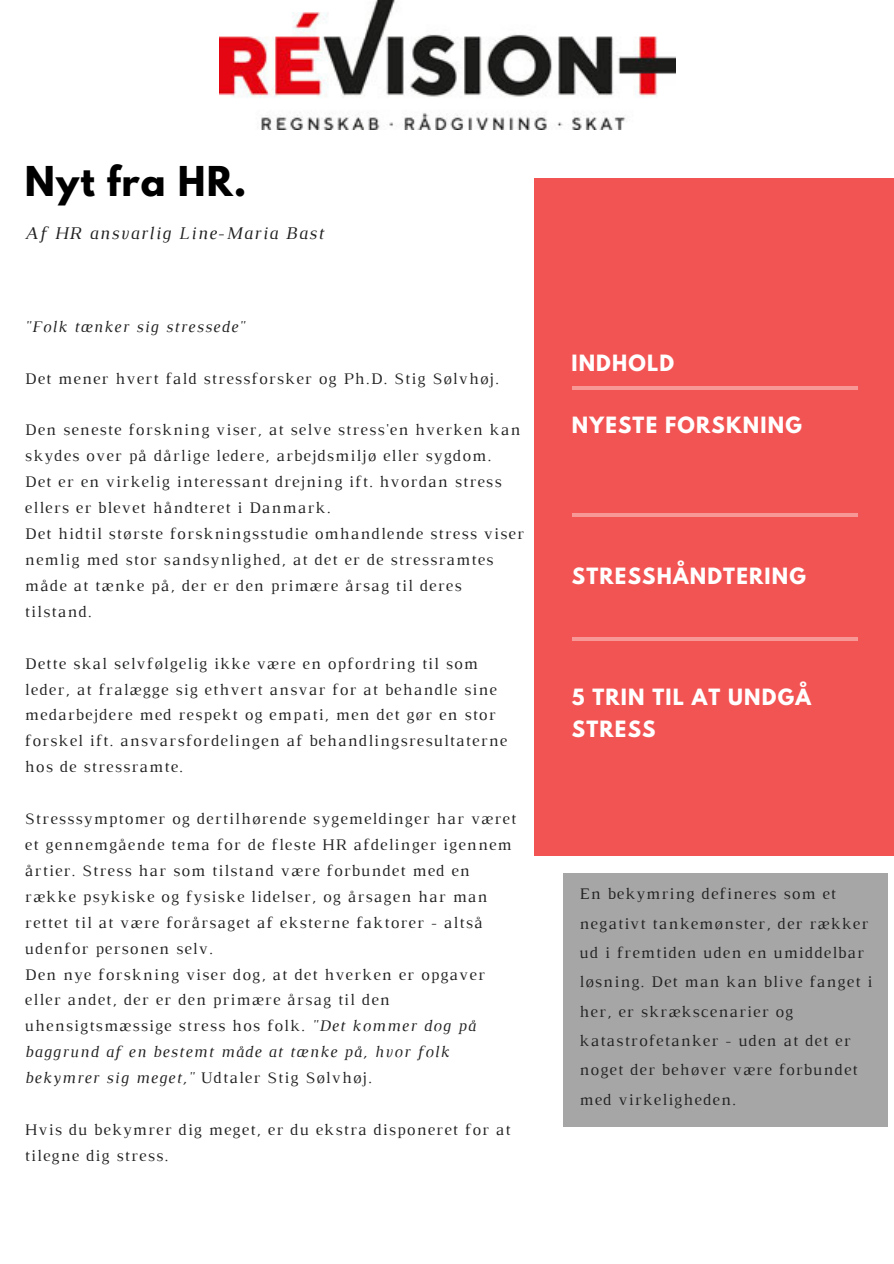
<style>
.page{position:relative;width:894px;height:1264px;background:#fff}
.page>*{position:absolute;margin:0;border:0;box-sizing:border-box;transform-origin:0 0}
.t1{font:700 36.45px "League Spartan";letter-spacing:.03em;color:#000}
.t2{font:700 19.8px/31.5px "League Spartan";letter-spacing:.06em;color:#fff}
.t3{font:italic 18.15px "Luthier";letter-spacing:.07em;color:#222}
.t4{font:16.5px/26px "Luthier";letter-spacing:.07em;color:#222}
.t5{font:italic 16.5px "Luthier";letter-spacing:.07em;color:#222}
.s1{font-style:italic}
</style>
<div class="page">
<div style="left:533px;top:178px;width:360px;height:677px;background:#f25453"></div>
<hr style="left:572px;top:513px;width:285px;height:4px;background:#f79897">
<hr style="left:572px;top:637px;width:285px;height:3px;background:#fff">
<hr style="left:572px;top:386px;width:285px;height:4px;background:#f79897">
<img style="left:219px;top:0;width:456px;height:129px">
<div style="left:563px;top:873px;width:324px;height:253px;background:#a6a6a6"></div>
<p class="t1" style="left:25px;top:163px;width:223px">Nyt fra HR.</p>
<p class="t3" style="left:25px;top:226px;width:300px">Af HR ansvarlig Line-Maria Bast</p>
<p class="t5" style="left:25px;top:320px;width:221px">"Folk tænker sig stressede"</p>
<p class="t4" style="left:25px;top:366px;width:475px">Det mener hvert fald stressforsker og Ph.D. Stig Sølvhøj.</p>
<p class="t4" style="left:25px;top:418px;width:496px">Den seneste forskning viser, at selve stress'en hverken kan skydes over på dårlige ledere, arbejdsmiljø eller sygdom.</p>
<p class="t4" style="left:25px;top:470px;width:478px">Det er en virkelig interessant drejning ift. hvordan stress ellers er blevet håndteret i Danmark.</p>
<p class="t4" style="left:25px;top:522px;width:500px">Det hidtil største forskningsstudie omhandlende stress viser nemlig med stor sandsynlighed, at det er de stressramtes måde at tænke på, der er den primære årsag til deres tilstand.</p>
<p class="t4" style="left:25px;top:651px;width:483px">Dette skal selvfølgelig ikke være en opfordring til som leder, at fralægge sig ethvert ansvar for at behandle sine medarbejdere med respekt og empati, men det gør en stor forskel ift. ansvarsfordelingen af behandlingsresultaterne hos de stressramte.</p>
<p class="t4" style="left:25px;top:807px;width:492px">Stresssymptomer og dertilhørende sygemeldinger har været et gennemgående tema for de fleste HR afdelinger igennem årtier. Stress har som tilstand være forbundet med en række psykiske og fysiske lidelser, og årsagen har man rettet til at være forårsaget af eksterne faktorer - altså udenfor personen selv.</p>
<p class="t4" style="left:25px;top:962px;width:461px">Den nye forskning viser dog, at det hverken er opgaver eller andet, der er den primære årsag til den uhensigtsmæssige stress hos folk. <span class="s1">"Det kommer dog på baggrund af en bestemt måde at tænke på, hvor folk bekymrer sig meget,"</span> Udtaler Stig Sølvhøj.</p>
<p class="t4" style="left:25px;top:1117px;width:487px">Hvis du bekymrer dig meget, er du ekstra disponeret for at tilegne dig stress.</p>
<p class="t2" style="left:571px;top:350px;width:104px">INDHOLD</p>
<p class="t2" style="left:572px;top:412px;width:231px">NYESTE FORSKNING</p>
<p class="t2" style="left:572px;top:562px;width:235px">STRESSHÅNDTERING</p>
<p class="t2" style="left:572px;top:683px;width:240px">5 TRIN TIL AT UNDGÅ<br>STRESS</p>
<p class="t4" style="left:579px;top:880px;width:294px;line-height:29.2px">En bekymring defineres som et negativt tankemønster, der rækker ud i fremtiden uden en umiddelbar løsning. Det man kan blive fanget i her, er skrækscenarier og katastrofetanker - uden at det er noget der behøver være forbundet med virkeligheden.</p>
</div>
